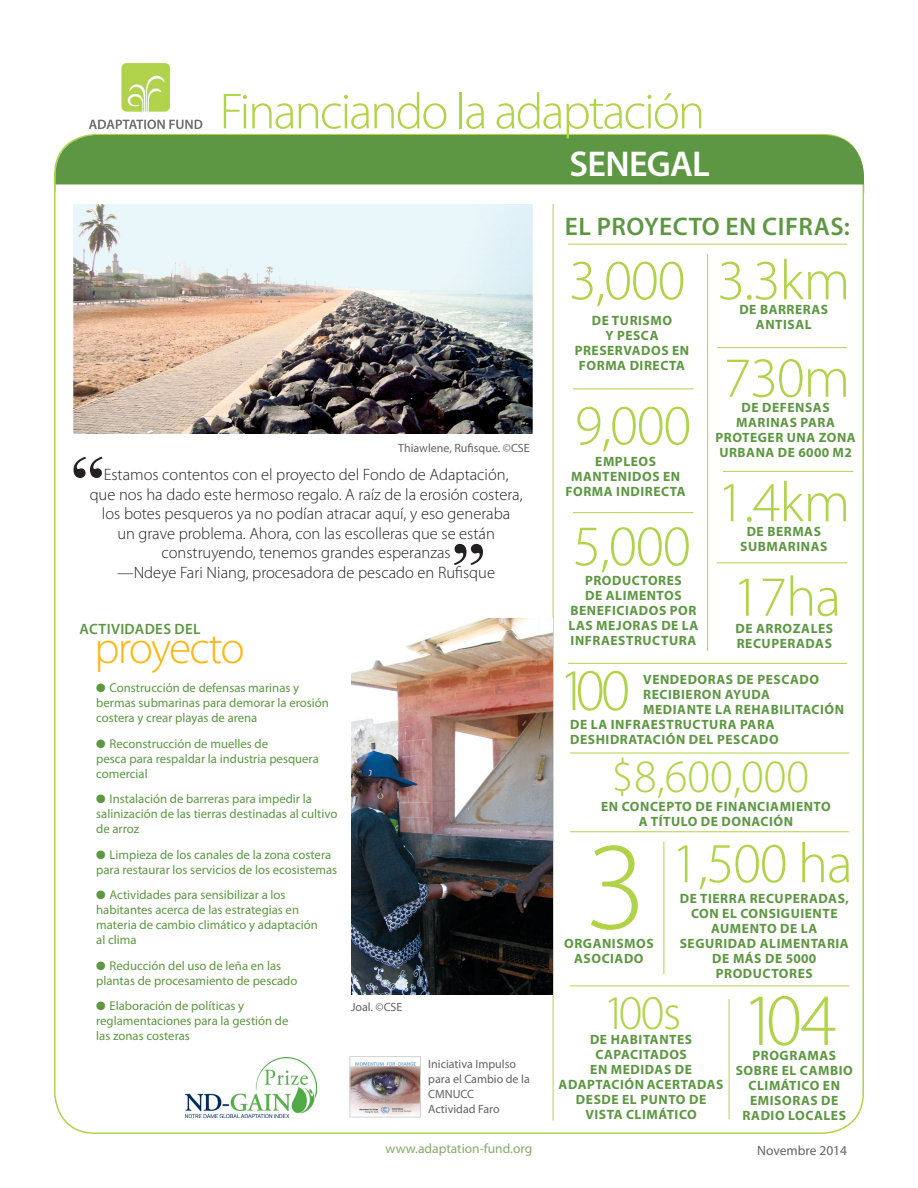
<style>
.page{position:relative;width:918px;height:1188px;background:#fff}
.page>*{position:absolute;margin:0;border:0;box-sizing:border-box;transform-origin:0 0}
.t1{font:300 126px "Myriad Pro";color:#b1d349}
.t2{font:90px "Brunel Deck";color:#231f20}
.t3{font:300 74.25px "Myriad Pro";color:#b1d349}
.t4{font:300 59.4px "Myriad Pro";color:#b1d349}
.t5{font:300 57.6px "Myriad Pro";color:#b1d349}
.t6{font:300 57px "Myriad Pro";letter-spacing:-.02em;color:#b1d349}
.t7{font:300 56.7px "Myriad Pro";color:#b1d349}
.t8{font:300 51px "Myriad Pro";letter-spacing:-.04em;color:#b1d349}
.t9{font:300 48.6px "Myriad Pro";color:#b1d349}
.t10{font:300 46.5px "Myriad Pro";color:#b1d349}
.t11{font:300 45.6px "Myriad Pro";letter-spacing:-.045em;color:#fcb814}
.t12{font:600 36px "Myriad Pro";letter-spacing:-.02em;color:#fff}
.t13{font:600 25.5px "Myriad Pro";letter-spacing:.02em;color:#5e9743}
.t14{font:300 16.5px/19.5px "Myriad Pro";color:#231f20;text-align:center}
.t15{font:600 15px "Myriad Pro";letter-spacing:.02em;color:#5e9743}
.t16{font:700 13.5px/15px "Myriad Pro";letter-spacing:.04em;color:#5e9743;text-align:center}
.t17{font:13.5px "Myriad Pro";color:#86aa68}
.t18{font:13.5px "Myriad Pro";color:#636366}
.t19{font:12.75px/15px "Myriad Pro";color:#5e9743}
.t20{font:12px/15px "Myriad Pro";color:#636366}
</style>
<div class="page">
<svg style="left:56px;top:135px;width:808px;height:58px;fill:#5e9743"></svg>
<img style="left:88px;top:63px;width:115px;height:67px">
<hr style="left:568px;top:244px;width:279px;height:1px;background:#b1d349">
<hr style="left:707px;top:254px;width:1px;height:397px;background:#b1d349">
<hr style="left:717px;top:347px;width:130px;height:1px;background:#b1d349">
<hr style="left:573px;top:388px;width:120px;height:1px;background:#b1d349">
<hr style="left:570px;top:753px;width:279px;height:1px;background:#b1d349">
<hr style="left:570px;top:831px;width:279px;height:1px;background:#b1d349">
<hr style="left:664px;top:842px;width:1px;height:132px;background:#b1d349">
<hr style="left:570px;top:986px;width:279px;height:1px;background:#b1d349">
<hr style="left:729px;top:999px;width:1px;height:120px;background:#b1d349">
<hr style="left:553px;top:204px;width:1px;height:916px;background:#b1d349">
<hr style="left:723px;top:471px;width:130px;height:1px;background:#b1d349">
<hr style="left:568px;top:663px;width:279px;height:1px;background:#b1d349">
<hr style="left:573px;top:512px;width:120px;height:1px;background:#b1d349">
<hr style="left:717px;top:562px;width:130px;height:1px;background:#b1d349">
<img style="left:352px;top:619px;width:200px;height:375px">
<img style="left:74px;top:204px;width:459px;height:230px">
<img style="left:352px;top:1062px;width:67px;height:53px">
<div style="left:350px;top:1056px;width:71px;height:61px;border:1px solid #d1d2d4"></div>
<img style="left:185px;top:1058px;width:131px;height:59px">
<p class="t8" style="left:220px;top:81px;width:487px">Financiando la adaptación</p>
<p class="t12" style="left:570px;top:141px;width:142px">SENEGAL</p>
<p class="t20" style="left:398px;top:440px;width:133px">Thiawlene, Rufisque. ©CSE</p>
<p class="t14" style="left:90px;top:465px;width:434px">Estamos contentos con el proyecto del Fondo de Adaptación, que nos ha dado este hermoso regalo. A raíz de la erosión costera, los botes pesqueros ya no podían atracar aquí, y eso generaba<br>un grave problema. Ahora, con las escolleras que se están construyendo, tenemos grandes esperanzas</p>
<p class="t14" style="left:117px;top:562px;width:379px">—Ndeye Fari Niang, procesadora de pescado en Rufisque</p>
<p class="t2" style="left:69px;top:441px;width:39px">“</p>
<p class="t2" style="left:488px;top:581px;width:39px;rotate:-180deg">“</p>
<p class="t15" style="left:80px;top:619px;width:122px">ACTIVIDADES DEL</p>
<p class="t11" style="left:94px;top:620px;width:152px">proyecto</p>
<p class="t19" style="left:96px;top:680px;width:234px">● Construcción de defensas marinas y bermas submarinas para demorar la erosión costera y crear playas de arena</p>
<p class="t19" style="left:96px;top:736px;width:224px">● Reconstrucción de muelles de<br>pesca para respaldar la industria pesquera comercial</p>
<p class="t19" style="left:96px;top:791px;width:243px">● Instalación de barreras para impedir la salinización de las tierras destinadas al cultivo de arroz</p>
<p class="t19" style="left:96px;top:847px;width:243px">● Limpieza de los canales de la zona costera para restaurar los servicios de los ecosistemas</p>
<p class="t19" style="left:96px;top:887px;width:223px">● Actividades para sensibilizar a los habitantes acerca de las estrategias en materia de cambio climático y adaptación al clima</p>
<p class="t19" style="left:96px;top:958px;width:203px">● Reducción del uso de leña en las plantas de procesamiento de pescado</p>
<p class="t19" style="left:96px;top:998px;width:194px">● Elaboración de políticas y reglamentaciones para la gestión de las zonas costeras</p>
<p class="t20" style="left:351px;top:999px;width:53px">Joal. ©CSE</p>
<p class="t20" style="left:428px;top:1056px;width:103px">Iniciativa Impulso para el Cambio de la<br>CMNUCC</p>
<p class="t20" style="left:428px;top:1101px;width:73px">Actividad Faro</p>
<p class="t17" style="left:386px;top:1140px;width:148px">www.adaptation-fund.org</p>
<p class="t13" style="left:565px;top:211px;width:287px">EL PROYECTO EN CIFRAS:</p>
<p class="t6" style="left:569px;top:246px;width:118px">3,000</p>
<p class="t6" style="left:717px;top:246px;width:135px">3.3km</p>
<p class="t16" style="left:739px;top:302px;width:90px">DE BARRERAS<br>ANTISAL</p>
<p class="t16" style="left:575px;top:313px;width:116px">DE TURISMO<br>Y PESCA<br>PRESERVADOS EN<br>FORMA DIRECTA</p>
<p class="t6" style="left:724px;top:343px;width:128px">730m</p>
<p class="t16" style="left:715px;top:399px;width:142px">DE DEFENSAS<br>MARINAS PARA<br>PROTEGER UNA ZONA<br>URBANA DE 6000 M2</p>
<p class="t6" style="left:575px;top:391px;width:118px">9,000</p>
<p class="t16" style="left:566px;top:454px;width:122px">EMPLEOS<br>MANTENIDOS EN<br>FORMA INDIRECTA</p>
<p class="t6" style="left:717px;top:468px;width:135px">1.4km</p>
<p class="t16" style="left:740px;top:524px;width:89px">DE BERMAS<br>SUBMARINAS</p>
<p class="t5" style="left:573px;top:511px;width:119px">5,000</p>
<p class="t16" style="left:569px;top:572px;width:131px">PRODUCTORES<br>DE ALIMENTOS<br>BENEFICIADOS POR<br>LAS MEJORAS DE LA<br>INFRAESTRUCTURA</p>
<p class="t6" style="left:733px;top:562px;width:110px">17ha</p>
<p class="t16" style="left:736px;top:620px;width:99px;text-align:left">DE ARROZALES<br>RECUPERADAS</p>
<p class="t4" style="left:559px;top:655px;width:73px">100</p>
<p class="t16" style="left:643px;top:671px;width:177px">VENDEDORAS DE PESCADO</p>
<p class="t16" style="left:643px;top:686px;width:128px">RECIBIERON AYUDA</p>
<p class="t16" style="left:643px;top:701px;width:202px">MEDIANTE LA REHABILITACIÓN</p>
<p class="t16" style="left:570px;top:716px;width:206px">DE LA INFRAESTRUCTURA PARA</p>
<p class="t16" style="left:570px;top:731px;width:210px">DESHIDRATACIÓN DEL PESCADO</p>
<p class="t10" style="left:611px;top:749px;width:199px">$8,600,000</p>
<p class="t16" style="left:601px;top:799px;width:231px">EN CONCEPTO DE FINANCIAMIENTO<br>A TÍTULO DE DONACIÓN</p>
<p class="t1" style="left:585px;top:811px;width:63px">3</p>
<p class="t16" style="left:574px;top:951px;width:71px">ASOCIADO</p>
<p class="t16" style="left:564px;top:936px;width:91px">ORGANISMOS</p>
<p class="t7" style="left:671px;top:829px;width:183px">1,500 ha</p>
<p class="t16" style="left:680px;top:891px;width:171px">DE TIERRA RECUPERADAS,<br>CON EL CONSIGUIENTE<br>AUMENTO DE LA<br>SEGURIDAD ALIMENTARIA<br>DE MÁS DE 5000<br>PRODUCTORES</p>
<p class="t9" style="left:603px;top:983px;width:80px">100s</p>
<p class="t16" style="left:559px;top:1032px;width:166px">DE HABITANTES<br>CAPACITADOS<br>EN MEDIDAS DE<br>ADAPTACIÓN ACERTADAS<br>DESDE EL PUNTO DE<br>VISTA CLIMÁTICO</p>
<p class="t3" style="left:742px;top:975px;width:97px">104</p>
<p class="t16" style="left:736px;top:1047px;width:119px">PROGRAMAS<br>SOBRE EL CAMBIO<br>CLIMÁTICO EN<br>EMISORAS DE<br>RADIO LOCALES</p>
<p class="t18" style="left:757px;top:1142px;width:91px">Novembre 2014</p>
</div>
